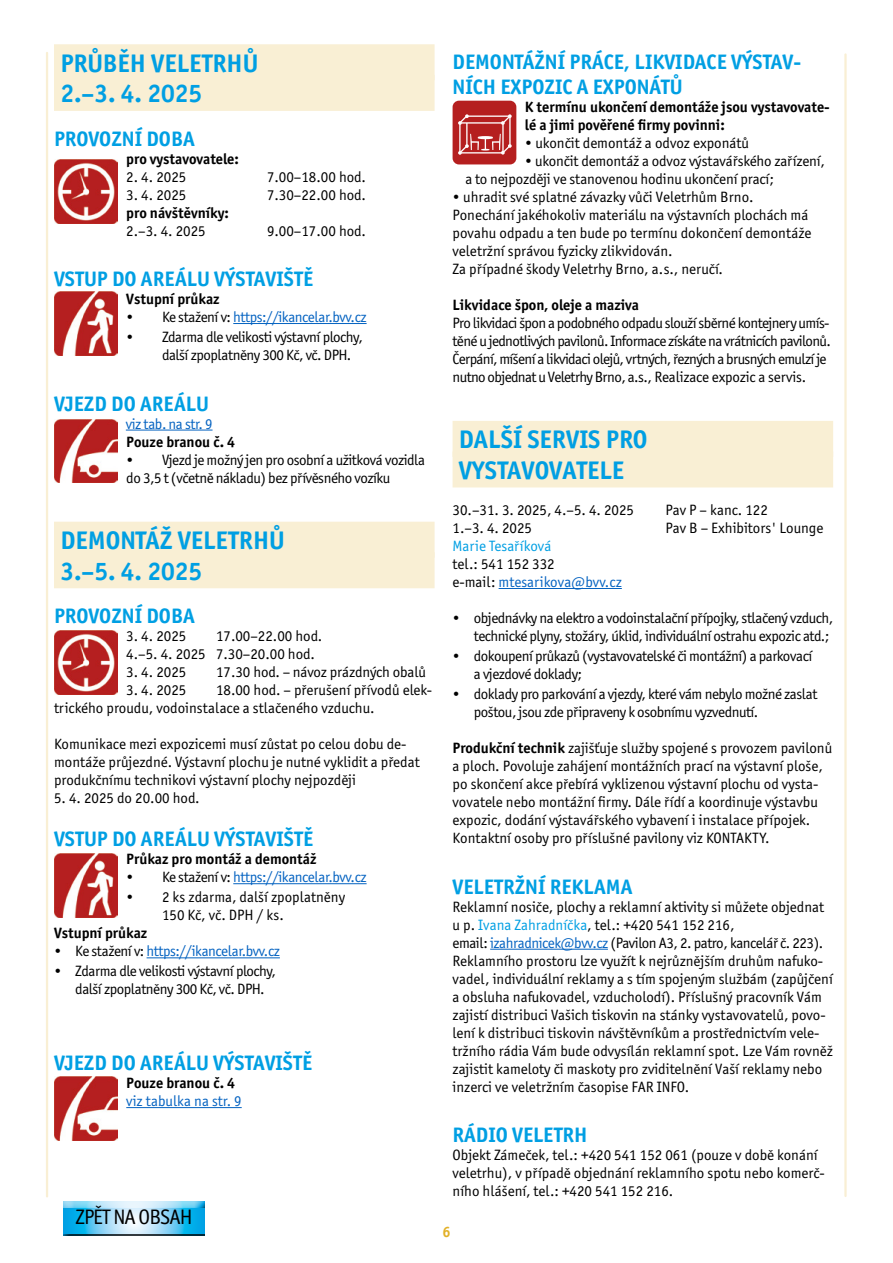
<style>
.page{position:relative;width:893px;height:1263px;background:#fff}
.page>*{position:absolute;margin:0;border:0;box-sizing:border-box;transform-origin:0 0}
.t1{font:700 25.5px/30.6px "Officina Sans ITC Pro";color:#009fe3}
.t2{font:700 21px/25.2px "Officina Sans ITC Pro";color:#009fe3}
.t3{font:21px "Officina Sans ITC Pro";letter-spacing:-.04em;color:#000}
.t4{font:15px/18px "Officina Sans ITC Pro";color:#000}
.t5{font:15px/18px "Officina Sans ITC Pro";letter-spacing:-.03em;color:#000}
.t6{font:15px/18px "Officina Sans ITC Pro";letter-spacing:-.04em;color:#000}
.t7{font:700 15px/18px "Officina Sans ITC Pro";color:#000}
.t8{font:15px "Officina Sans ITC Pro";letter-spacing:-.03em;color:#0563c1}
.t9{font:15px "Officina Sans ITC Pro";color:#0563c1}
.t10{font:15px "Officina Sans ITC Pro";color:#009fe3}
.t11{font:700 15px "Officina Sans ITC Pro";color:#e2b129}
.s1{color:#000}
.s2{color:#0563c1}
.s3{font-weight:700}
.s4{color:#009fe3}
</style>
<div class="page">
<hr style="left:46px;top:53px;width:2px;height:1143px;background:#f9efd4">
<hr style="left:844px;top:54px;width:3px;height:1142px;background:#f9efd4">
<div style="left:54px;top:44px;width:381px;height:36px;background:#f9efd4"></div>
<div style="left:54px;top:75px;width:381px;height:36px;background:#f9efd4"></div>
<hr style="left:233px;top:323px;width:134px;height:1px;background:#0563c1">
<hr style="left:126px;top:430px;width:87px;height:1px;background:#0563c1">
<div style="left:54px;top:522px;width:381px;height:36px;background:#f9efd4"></div>
<div style="left:54px;top:552px;width:381px;height:36px;background:#f9efd4"></div>
<hr style="left:233px;top:883px;width:134px;height:1px;background:#0563c1">
<hr style="left:147px;top:957px;width:133px;height:1px;background:#0563c1">
<hr style="left:126px;top:1107px;width:116px;height:1px;background:#0563c1">
<img style="left:54px;top:159px;width:64px;height:64px">
<img style="left:54px;top:292px;width:64px;height:64px">
<img style="left:54px;top:419px;width:64px;height:64px">
<img style="left:54px;top:631px;width:64px;height:63px">
<img style="left:54px;top:854px;width:64px;height:64px">
<img style="left:54px;top:1077px;width:64px;height:64px">
<div style="left:453px;top:421px;width:380px;height:36px;background:#f9efd4"></div>
<div style="left:453px;top:451px;width:380px;height:36px;background:#f9efd4"></div>
<hr style="left:499px;top:588px;width:123px;height:1px;background:#0563c1">
<hr style="left:490px;top:949px;width:118px;height:1px;background:#0563c1">
<svg style="left:453px;top:101px;width:63px;height:63px"></svg>
<div style="left:57px;top:1194px;width:159px;height:44px;background:#000;opacity:.75"></div>
<svg style="left:64px;top:1208px;width:141px;height:26px"></svg>
<h1 class="t1" style="left:60px;top:48px;width:199px">PRŮBĚH VELETRHŮ<br>2.–3. 4. 2025</h1>
<h2 class="t2" style="left:54px;top:126px;width:142px">PROVOZNÍ DOBA</h2>
<p class="t7" style="left:126px;top:149px;width:114px">pro vystavovatele:</p>
<p class="t4" style="left:126px;top:167px;width:62px">2. 4. 2025</p>
<p class="t4" style="left:267px;top:167px;width:100px">7.00–18.00 hod.</p>
<p class="t4" style="left:126px;top:185px;width:62px">3. 4. 2025</p>
<p class="t4" style="left:267px;top:185px;width:100px">7.30–22.00 hod.</p>
<p class="t7" style="left:126px;top:203px;width:104px">pro návštěvníky:</p>
<p class="t4" style="left:126px;top:221px;width:81px">2.–3. 4. 2025</p>
<p class="t4" style="left:267px;top:221px;width:100px">9.00–17.00 hod.</p>
<h2 class="t2" style="left:54px;top:266px;width:261px">VSTUP DO AREÁLU VÝSTAVIŠTĚ</h2>
<p class="t7" style="left:126px;top:290px;width:95px">Vstupní průkaz</p>
<p class="t8" style="left:126px;top:308px;width:242px"><span class="s1">• Ke stažení v:</span> https://ikancelar.bvv.cz</p>
<p class="t5" style="left:162px;top:328px;width:202px;text-indent:-36px">• Zdarma dle velikosti výstavní plochy, další zpoplatněny 300 Kč, vč. DPH.</p>
<h2 class="t2" style="left:54px;top:391px;width:156px">VJEZD DO AREÁLU</h2>
<p class="t8" style="left:126px;top:415px;width:88px">viz tab. na str. 9</p>
<p class="t7" style="left:126px;top:432px;width:111px">Pouze branou č. 4</p>
<p class="t5" style="left:126px;top:450px;width:300px">• Vjezd je možný jen pro osobní a užitková vozidla do 3,5 t (včetně nákladu) bez přívěsného vozíku</p>
<h1 class="t1" style="left:60px;top:525px;width:226px">DEMONTÁŽ VELETRHŮ<br>3.–5. 4. 2025</h1>
<h2 class="t2" style="left:54px;top:603px;width:142px">PROVOZNÍ DOBA</h2>
<p class="t4" style="left:126px;top:627px;width:62px">3. 4. 2025</p>
<p class="t4" style="left:126px;top:627px;width:198px;text-indent:90px">17.00–22.00 hod.<br>4.–5. 4. 2025 7.30–20.00 hod.</p>
<p class="t4" style="left:126px;top:663px;width:62px">3. 4. 2025</p>
<p class="t4" style="left:216px;top:663px;width:211px">17.30 hod. – návoz prázdných obalů</p>
<p class="t4" style="left:126px;top:681px;width:62px">3. 4. 2025</p>
<p class="t4" style="left:54px;top:681px;width:380px;text-indent:162px">18.00 hod. – přerušení přívodů elek&shy;trického proudu, vodoinstalace a stlačeného vzduchu.</p>
<p class="t4" style="left:54px;top:735px;width:367px">Komunikace mezi expozicemi musí zůstat po celou dobu de&shy;montáže průjezdné. Výstavní plochu je nutné vyklidit a předat produkčnímu technikovi výstavní plochy nejpozději</p>
<p class="t4" style="left:54px;top:789px;width:147px">5. 4. 2025 do 20.00 hod.</p>
<h2 class="t2" style="left:54px;top:826px;width:261px">VSTUP DO AREÁLU VÝSTAVIŠTĚ</h2>
<p class="t7" style="left:126px;top:850px;width:192px">Průkaz pro montáž a demontáž</p>
<p class="t8" style="left:126px;top:868px;width:242px"><span class="s1">• Ke stažení v:</span> https://ikancelar.bvv.cz</p>
<p class="t4" style="left:162px;top:888px;width:185px;text-indent:-36px">• 2 ks zdarma, další zpoplatněny<br>150 Kč, vč. DPH / ks.</p>
<p class="t7" style="left:54px;top:924px;width:95px">Vstupní průkaz</p>
<p class="t8" style="left:54px;top:942px;width:227px"><span class="s1">• Ke stažení v:</span> https://ikancelar.bvv.cz</p>
<p class="t5" style="left:75px;top:962px;width:202px;text-indent:-21px">• Zdarma dle velikosti výstavní plochy, další zpoplatněny 300 Kč, vč. DPH.</p>
<h2 class="t2" style="left:54px;top:1050px;width:260px">VJEZD DO AREÁLU VÝSTAVIŠTĚ</h2>
<p class="t7" style="left:126px;top:1074px;width:111px">Pouze branou č. 4</p>
<p class="t9" style="left:126px;top:1092px;width:117px">viz tabulka na str. 9</p>
<h2 class="t3" style="left:76px;top:1204px;width:119px">ZPĚT NA OBSAH</h2>
<h2 class="t2" style="left:453px;top:49px;width:350px">DEMONTÁŽNÍ PRÁCE, LIKVIDACE VÝSTAV-<br>NÍCH EXPOZIC A EXPONÁTŮ</h2>
<p class="t7" style="left:525px;top:97px;width:306px">K termínu ukončení demontáže jsou vystavovate&shy;lé a jimi pověřené firmy povinni:</p>
<p class="t4" style="left:525px;top:134px;width:226px">• ukončit demontáž a odvoz exponátů</p>
<p class="t4" style="left:465px;top:152px;width:361px;text-indent:60px">• ukončit demontáž a odvoz výstavářského zařízení, a to nejpozději ve stanovenou hodinu ukončení prací;</p>
<p class="t4" style="left:453px;top:188px;width:360px">• uhradit své splatné závazky vůči Veletrhům Brno.<br>Ponechání jakéhokoliv materiálu na výstavních plochách má povahu odpadu a ten bude po termínu dokončení demontáže veletržní správou fyzicky zlikvidován.<br>Za případné škody Veletrhy Brno, a.s., neručí.</p>
<p class="t7" style="left:453px;top:295px;width:188px">Likvidace špon, oleje a maziva</p>
<p class="t6" style="left:453px;top:314px;width:380px">Pro likvidaci špon a podobného odpadu slouží sběrné kontejnery umís&shy;těné u jednotlivých pavilonů. Informace získáte na vrátnicích pavilonů.<br>Čerpání, míšení a likvidaci olejů, vrtných, řezných a brusných emulzí je nutno objednat u Veletrhy Brno, a.s., Realizace expozic a servis.</p>
<h1 class="t1" style="left:459px;top:424px;width:190px">DALŠÍ SERVIS PRO<br>VYSTAVOVATELE</h1>
<p class="t4" style="left:453px;top:501px;width:183px">30.–31. 3. 2025, 4.–5. 4. 2025</p>
<p class="t4" style="left:666px;top:501px;width:104px">Pav P – kanc. 122</p>
<p class="t4" style="left:453px;top:519px;width:81px">1.–3. 4. 2025</p>
<p class="t4" style="left:666px;top:519px;width:159px">Pav B – Exhibitors' Lounge</p>
<p class="t10" style="left:453px;top:537px;width:100px">Marie Tesaříková</p>
<p class="t4" style="left:453px;top:555px;width:171px">tel.: 541 152 332<br>e-mail: <span class="s2">mtesarikova@bvv.cz</span></p>
<p class="t5" style="left:453px;top:609px;width:382px;text-align:right">• objednávky na elektro a vodoinstalační přípojky, stlačený vzduch, technické plyny, stožáry, úklid, individuální ostrahu expozic atd.;</p>
<p class="t5" style="left:474px;top:647px;width:340px;text-indent:-21px">• dokoupení průkazů (vystavovatelské či montážní) a parkovací a vjezdové doklady;</p>
<p class="t5" style="left:474px;top:685px;width:345px;text-indent:-21px">• doklady pro parkování a vjezdy, které vám nebylo možné zaslat poštou, jsou zde připraveny k osobnímu vyzvednutí.</p>
<p class="t4" style="left:453px;top:739px;width:381px"><span class="s3">Produkční technik</span> zajišťuje služby spojené s provozem pavilonů a ploch. Povoluje zahájení montážních prací na výstavní ploše, po skončení akce přebírá vyklizenou výstavní plochu od vysta&shy;vovatele nebo montážní firmy. Dále řídí a koordinuje výstavbu expozic, dodání výstavářského vybavení i instalace přípojek.<br>Kontaktní osoby pro příslušné pavilony viz KONTAKTY.</p>
<h2 class="t2" style="left:453px;top:874px;width:181px">VELETRŽNÍ REKLAMA</h2>
<p class="t4" style="left:453px;top:897px;width:382px">Reklamní nosiče, plochy a reklamní aktivity si můžete objednat u p. <span class="s4">Ivana Zahradníčka</span>, tel.: +420 541 152 216,<br>email: <span class="s2">izahradnicek@bvv.cz</span> (Pavilon A3, 2. patro, kancelář č. 223).<br>Reklamního prostoru lze využít k nejrůznějším druhům nafuko&shy;vadel, individuální reklamy a s tím spojeným službám (zapůjčení a obsluha nafukovadel, vzducholodí). Příslušný pracovník Vám zajistí distribuci Vašich tiskovin na stánky vystavovatelů, povo&shy;lení k distribuci tiskovin návštěvníkům a prostřednictvím vele&shy;tržního rádia Vám bude odvysílán reklamní spot. Lze Vám rovněž zajistit kameloty či maskoty pro zviditelnění Vaší reklamy nebo inzerci ve veletržním časopise FAR INFO.</p>
<h2 class="t2" style="left:453px;top:1122px;width:136px">RÁDIO VELETRH</h2>
<p class="t4" style="left:453px;top:1146px;width:374px">Objekt Zámeček, tel.: +420 541 152 061 (pouze v době konání veletrhu), v případě objednání reklamního spotu nebo komerč&shy;ního hlášení, tel.: +420 541 152 216.</p>
<p class="t11" style="left:442px;top:1222px;width:10px">6</p>
</div>
